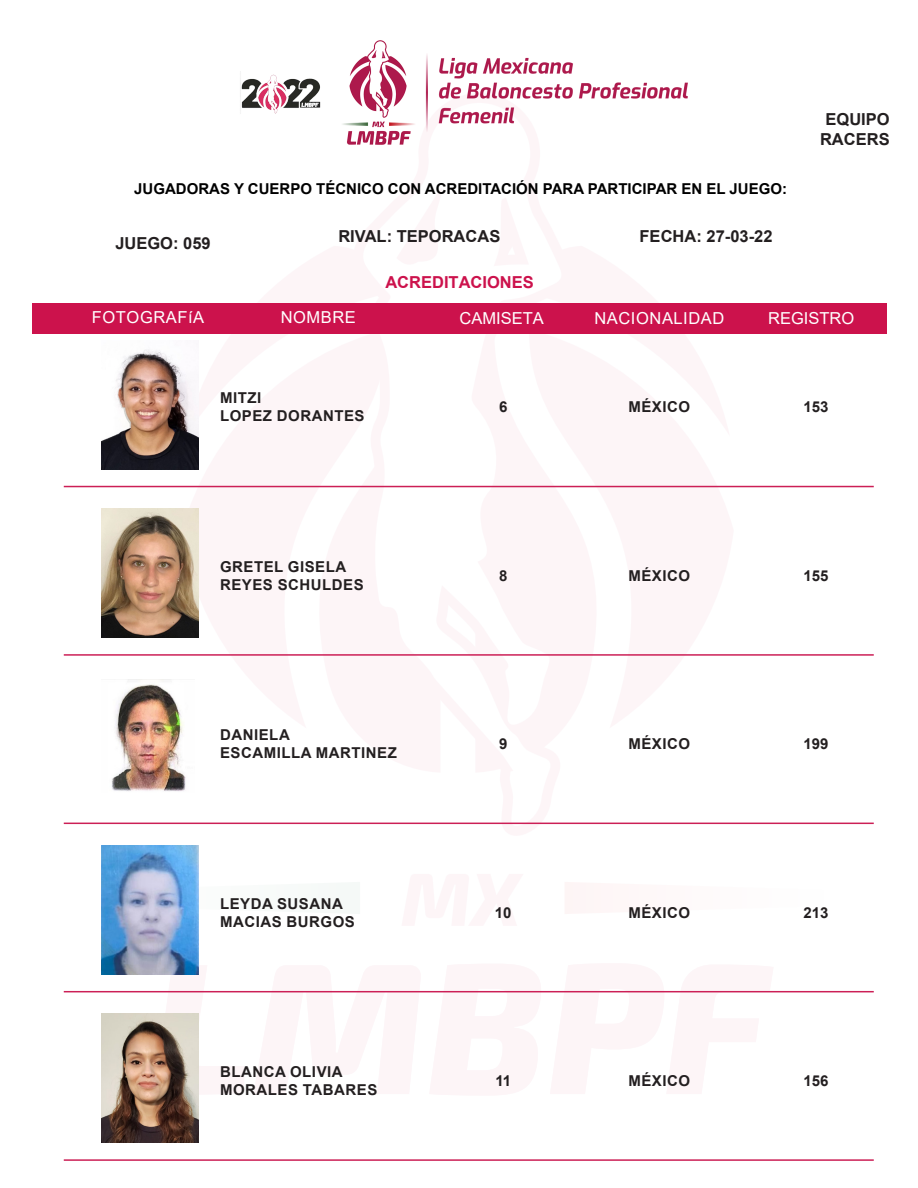
<style>
.page{position:relative;width:918px;height:1188px;background:#fff}
.page>*{position:absolute;margin:0;border:0;box-sizing:border-box;transform-origin:0 0}
.t1{font:700 16.5px/19.8px "Arial";color:#231f20;text-align:center}
.t2{font:16.5px "Arial";letter-spacing:.035em;color:#fff}
.t3{font:16.5px "Arial";color:#fff}
.t4{font:700 16.5px "Arial";color:#cc124c}
.t5{font:700 15px "Arial";letter-spacing:.035em;color:#231f20}
.t6{font:700 15px "Arial";color:#000}
</style>
<div class="page">
<svg style="left:146px;top:953px;width:639px;height:153px"></svg>
<svg style="left:101px;top:871px;width:98px;height:54px"></svg>
<svg style="left:360px;top:485px;width:204px;height:340px"></svg>
<div style="left:33px;top:303px;width:854px;height:31px;background:#cc124c"></div>
<img style="left:240px;top:40px;width:447px;height:105px">
<img style="left:102px;top:349px;width:96px;height:120px">
<hr style="left:64px;top:486px;width:810px;height:1px;background:#cc1f56">
<img style="left:102px;top:509px;width:96px;height:129px">
<hr style="left:64px;top:654px;width:810px;height:2px;background:#cc1f56">
<img style="left:111px;top:680px;width:75px;height:111px">
<hr style="left:64px;top:823px;width:810px;height:1px;background:#cc1f56">
<img style="left:102px;top:845px;width:96px;height:129px">
<hr style="left:64px;top:991px;width:810px;height:1px;background:#cc1f56">
<img style="left:102px;top:1014px;width:96px;height:129px">
<hr style="left:64px;top:1159px;width:810px;height:2px;background:#cc1f56">
<p class="t6" style="left:134px;top:178px;width:654px">JUGADORAS Y CUERPO TÉCNICO CON ACREDITACIÓN PARA PARTICIPAR EN EL JUEGO:</p>
<p class="t1" style="left:115px;top:233px;width:97px">JUEGO: 059</p>
<p class="t1" style="left:338px;top:227px;width:163px">RIVAL: TEPORACAS</p>
<p class="t1" style="left:640px;top:227px;width:134px">FECHA: 27-03-22</p>
<p class="t4" style="left:385px;top:271px;width:150px">ACREDITACIONES</p>
<p class="t1" style="left:820px;top:110px;width:71px">EQUIPO<br>RACERS</p>
<p class="t2" style="left:92px;top:306px;width:114px">FOTOGRAFíA</p>
<p class="t2" style="left:281px;top:306px;width:77px">NOMBRE</p>
<p class="t3" style="left:460px;top:307px;width:86px">CAMISETA</p>
<p class="t3" style="left:768px;top:307px;width:88px">REGISTRO</p>
<p class="t2" style="left:594px;top:307px;width:131px">NACIONALIDAD</p>
<p class="t5" style="left:220px;top:388px;width:43px">MITZI</p>
<p class="t5" style="left:220px;top:406px;width:146px">LOPEZ DORANTES</p>
<p class="t5" style="left:220px;top:556px;width:128px">GRETEL GISELA</p>
<p class="t5" style="left:220px;top:574px;width:145px">REYES SCHULDES</p>
<p class="t5" style="left:220px;top:724px;width:71px">DANIELA</p>
<p class="t5" style="left:220px;top:742px;width:179px">ESCAMILLA MARTINEZ</p>
<p class="t5" style="left:220px;top:893px;width:125px">LEYDA SUSANA</p>
<p class="t5" style="left:220px;top:911px;width:136px">MACIAS BURGOS</p>
<p class="t5" style="left:220px;top:1061px;width:124px">BLANCA OLIVIA</p>
<p class="t5" style="left:220px;top:1079px;width:159px">MORALES TABARES</p>
<p class="t5" style="left:499px;top:397px;width:10px">6</p>
<p class="t5" style="left:628px;top:397px;width:63px">MÉXICO</p>
<p class="t5" style="left:804px;top:397px;width:27px">153</p>
<p class="t5" style="left:499px;top:565px;width:10px">8</p>
<p class="t5" style="left:628px;top:565px;width:63px">MÉXICO</p>
<p class="t5" style="left:804px;top:565px;width:27px">155</p>
<p class="t5" style="left:499px;top:733px;width:10px">9</p>
<p class="t5" style="left:628px;top:733px;width:63px">MÉXICO</p>
<p class="t5" style="left:804px;top:733px;width:27px">199</p>
<p class="t5" style="left:495px;top:902px;width:18px">10</p>
<p class="t5" style="left:628px;top:902px;width:63px">MÉXICO</p>
<p class="t5" style="left:804px;top:902px;width:27px">213</p>
<p class="t5" style="left:495px;top:1070px;width:17px">11</p>
<p class="t5" style="left:628px;top:1070px;width:63px">MÉXICO</p>
<p class="t5" style="left:804px;top:1070px;width:27px">156</p>
</div>
